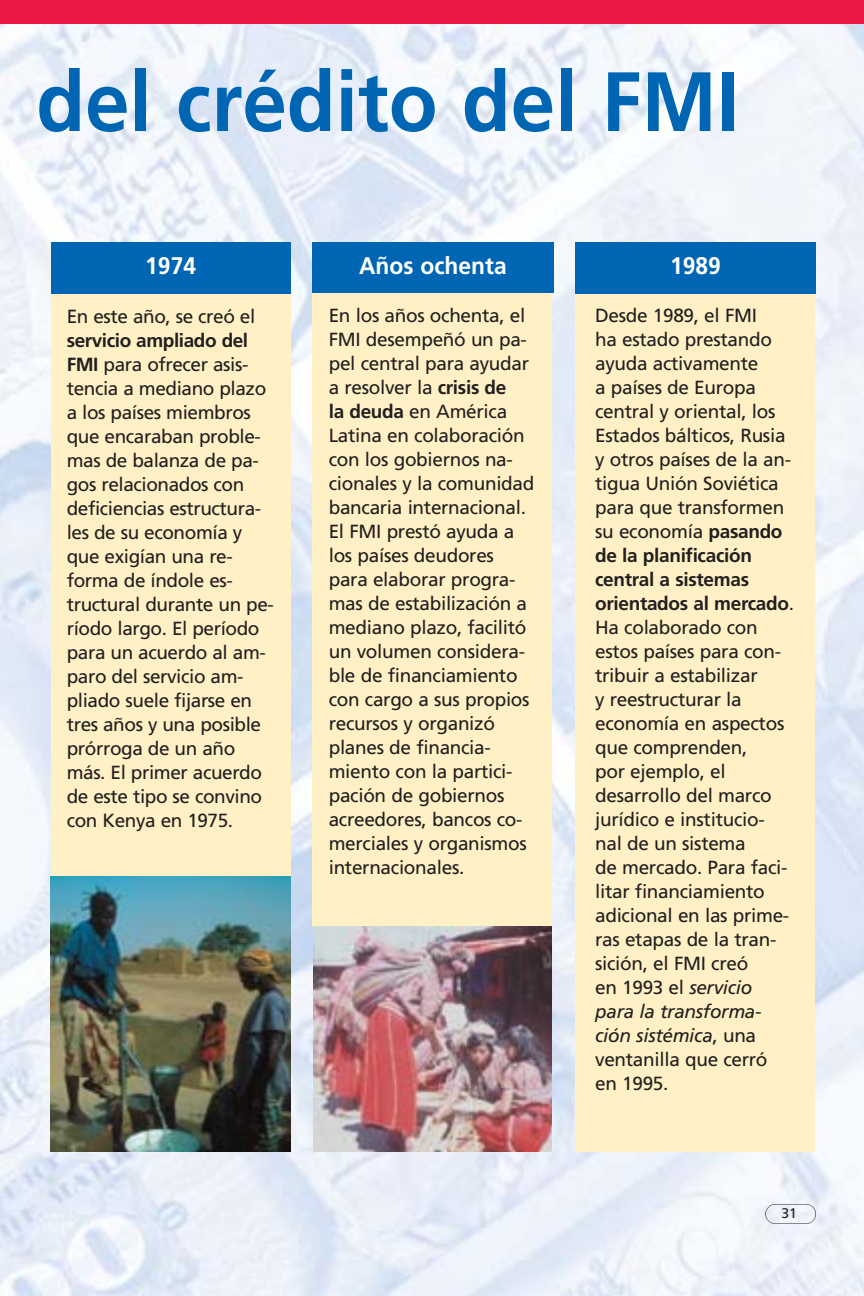
<style>
.page{position:relative;width:864px;height:1296px;background:#fff}
.page>*{position:absolute;margin:0;border:0;box-sizing:border-box;transform-origin:0 0}
.t1{font:700 84px "Frutiger";color:#0066b3;scale:.95 1}
.t2{font:700 24px "Frutiger";color:#fff;scale:.95 1}
.t3{font:19px/24px "Frutiger";letter-spacing:-.015em;color:#231f20}
.t4{font:14px "Frutiger";color:#231f20}
.s1{font-weight:700}
.s2{font-style:italic}
</style>
<div class="page">
<img style="left:0;top:24px;width:864px;height:1272px">
<div style="left:765px;top:1204px;width:51px;height:20px;border:1px solid #231f20;border-radius:10px"></div>
<div style="left:0;top:0;width:864px;height:24px;background:#ed1846"></div>
<div style="left:51px;top:293px;width:240px;height:583px;background:#fff1c5"></div>
<div style="left:51px;top:242px;width:240px;height:51px;background:#0066b3"></div>
<div style="left:313px;top:292px;width:239px;height:634px;background:#fff1c5"></div>
<div style="left:312px;top:243px;width:242px;height:50px;background:#0066b3"></div>
<img style="left:51px;top:876px;width:240px;height:276px">
<div style="left:575px;top:288px;width:240px;height:864px;background:#fff1c5"></div>
<div style="left:575px;top:242px;width:241px;height:51px;background:#0066b3"></div>
<img style="left:313px;top:927px;width:239px;height:225px">
<h1 class="t1" style="left:36px;top:68px;width:741px">del crédito del FMI</h1>
<p class="t2" style="left:145px;top:256px;width:55px">1974</p>
<p class="t3" style="left:67px;top:306px;width:190px">En este año, se creó el</p>
<p class="t3" style="left:67px;top:330px;width:209px"><span class="s1">servicio ampliado del<br>FMI</span> para ofrecer asis&shy;tencia a mediano plazo a los países miembros que encaraban proble&shy;mas de balanza de pa&shy;gos relacionados con deficiencias estructura&shy;les de su economía y que exigían una re&shy;forma de índole es&shy;tructural durante un pe&shy;ríodo largo. El período para un acuerdo al am&shy;paro del servicio am&shy;pliado suele fijarse en tres años y una posible prórroga de un año más. El primer acuerdo de este tipo se convino con Kenya en 1975.</p>
<p class="t2" style="left:359px;top:256px;width:157px">Años ochenta</p>
<p class="t3" style="left:329px;top:305px;width:207px">En los años ochenta, el<br>FMI desempeñó un pa&shy;pel central para ayudar a resolver la <span class="s1">crisis de<br>la deuda</span> en América<br>Latina en colaboración con los gobiernos na&shy;cionales y la comunidad bancaria internacional.<br>El FMI prestó ayuda a los países deudores para elaborar progra&shy;mas de estabilización a mediano plazo, facilitó un volumen considera&shy;ble de financiamiento con cargo a sus propios recursos y organizó planes de financia&shy;miento con la partici&shy;pación de gobiernos acreedores, bancos co&shy;merciales y organismos internacionales.</p>
<p class="t2" style="left:670px;top:256px;width:55px">1989</p>
<p class="t3" style="left:595px;top:305px;width:200px">Desde 1989, el FMI<br>ha estado prestando ayuda activamente<br>a países de Europa central y oriental, los<br>Estados bálticos, Rusia y otros países de la an&shy;tigua Unión Soviética para que transformen su economía <span class="s1">pasando de la planificación central a sistemas orientados al mercado</span>.<br>Ha colaborado con estos países para con&shy;tribuir a estabilizar<br>y reestructurar la economía en aspectos que comprenden,<br>por ejemplo, el desarrollo del marco jurídico e institucio&shy;nal de un sistema<br>de mercado. Para faci&shy;litar financiamiento adicional en las prime&shy;ras etapas de la tran&shy;sición, el FMI creó<br>en 1993 el <span class="s2">servicio para la transforma&shy;ción sistémica</span>, una ventanilla que cerró en 1995.</p>
<p class="t4" style="left:782px;top:1207px;width:17px">31</p>
</div>
